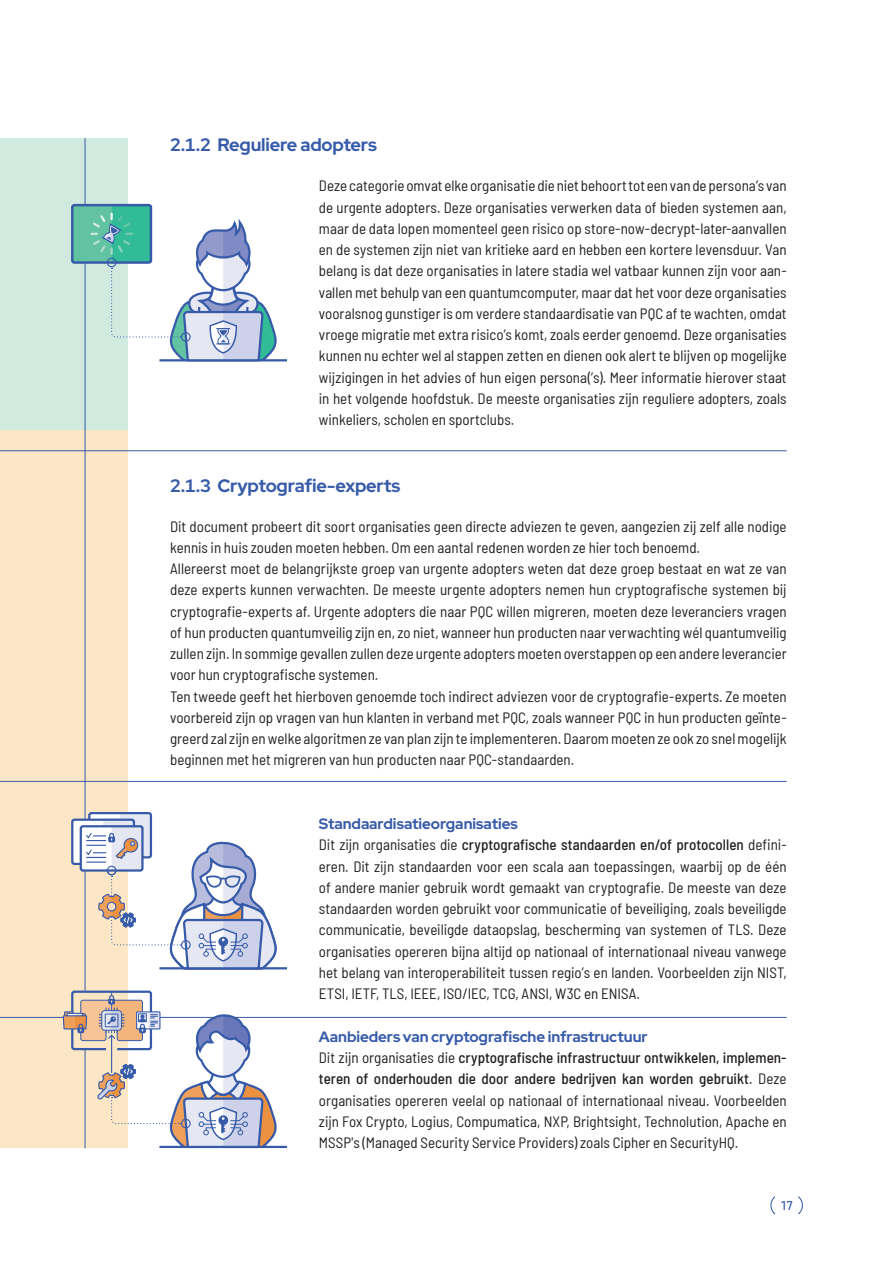
<style>
.page{position:relative;width:893px;height:1263px;background:#fff}
.page>*{position:absolute;margin:0;border:0;box-sizing:border-box;transform-origin:0 0}
.t1{font:700 18px "Red Hat Display";letter-spacing:-.01em;color:#375ba9}
.t2{font:semi-condensed 15px/21.3px "Barlow";color:#231f20}
.t3{font:500 semi-condensed 12.75px "Barlow";color:#375ba9}
.s1{font-family:"Red Hat Display";font-weight:700;font-stretch:normal;color:#375ba9}
.s2{font-weight:500}
</style>
<div class="page">
<svg style="left:798px;top:1196px;width:5px;height:19px"></svg>
<svg style="left:770px;top:1196px;width:6px;height:19px"></svg>
<div style="left:0;top:138px;width:128px;height:293px;background:#d1eae0"></div>
<div style="left:0;top:431px;width:128px;height:717px;background:#fbe7c5"></div>
<hr style="left:85px;top:138px;width:1px;height:1010px;background:#375ba9">
<hr style="left:159px;top:967px;width:128px;height:2px;background:#375ba9">
<div style="left:88px;top:812px;width:64px;height:46px;border:2px solid #375ba9;border-radius:2px"></div>
<div style="left:72px;top:820px;width:62px;height:44px;background:#fff;border-radius:2px"></div>
<div style="left:71px;top:818px;width:64px;height:47px;border:2px solid #375ba9;border-radius:2px"></div>
<div style="left:81px;top:826px;width:61px;height:44px;background:#fff;border-radius:2px"></div>
<div style="left:80px;top:825px;width:64px;height:47px;border:2px solid #375ba9;border-radius:2px"></div>
<svg style="left:85px;top:813px;width:194px;height:156px"></svg>
<hr style="left:0;top:450px;width:787px;height:1px;background:#375ba9">
<hr style="left:0;top:781px;width:787px;height:1px;background:#375ba9">
<hr style="left:0;top:1017px;width:787px;height:1px;background:#375ba9">
<hr style="left:159px;top:359px;width:128px;height:2px;background:#375ba9">
<div style="left:72px;top:205px;width:79px;height:58px;background:#62c3a3;border-radius:2px"></div>
<div style="left:71px;top:204px;width:81px;height:60px;border:2px solid #375ba9;border-radius:2px"></div>
<svg style="left:90px;top:205px;width:189px;height:156px"></svg>
<hr style="left:159px;top:1146px;width:128px;height:2px;background:#375ba9">
<svg style="left:62px;top:990px;width:217px;height:158px"></svg>
<p class="t1" style="left:170px;top:133px;width:208px">2.1.2 Reguliere adopters</p>
<p class="t2" style="left:319px;top:174px;width:469px;text-align:justify">Deze categorie omvat elke organisatie die niet behoort tot een van de persona’s van de urgente adopters. Deze organisaties verwerken data of bieden systemen aan, maar de data lopen momenteel geen risico op store-now-decrypt-later-aanvallen en de systemen zijn niet van kritieke aard en hebben een kortere levensduur. Van belang is dat deze organisaties in latere stadia wel vatbaar kunnen zijn voor aan&shy;vallen met behulp van een quantumcomputer, maar dat het voor deze organisaties vooralsnog gunstiger is om verdere standaardisatie van PQC af te wachten, omdat vroege migratie met extra risico’s komt, zoals eerder genoemd. Deze organisaties kunnen nu echter wel al stappen zetten en dienen ook alert te blijven op mogelijke wijzigingen in het advies of hun eigen persona(’s). Meer informatie hierover staat in het volgende hoofdstuk. De meeste organisaties zijn reguliere adopters, zoals winkeliers, scholen en sportclubs.</p>
<p class="t1" style="left:170px;top:474px;width:232px">2.1.3 Cryptografie-experts</p>
<p class="t2" style="left:170px;top:514px;width:618px">Dit document probeert dit soort organisaties geen directe adviezen te geven, aangezien zij zelf alle nodige kennis in huis zouden moeten hebben. Om een aantal redenen worden ze hier toch benoemd.<br>Allereerst moet de belangrijkste groep van urgente adopters weten dat deze groep bestaat en wat ze van deze experts kunnen verwachten. De meeste urgente adopters nemen hun cryptografische systemen bij cryptografie-experts af. Urgente adopters die naar PQC willen migreren, moeten deze leveranciers vragen of hun producten quantumveilig zijn en, zo niet, wanneer hun producten naar verwachting wél quantumveilig zullen zijn. In sommige gevallen zullen deze urgente adopters moeten overstappen op een andere leverancier voor hun cryptografische systemen.<br>Ten tweede geeft het hierboven genoemde toch indirect adviezen voor de cryptografie-experts. Ze moeten voorbereid zijn op vragen van hun klanten in verband met PQC, zoals wanneer PQC in hun producten geïnte&shy;greerd zal zijn en welke algoritmen ze van plan zijn te implementeren. Daarom moeten ze ook zo snel mogelijk beginnen met het migreren van hun producten naar PQC-standaarden.</p>
<p class="t2" style="left:319px;top:812px;width:469px"><span class="s1">Standaardisatieorganisaties<br></span>Dit zijn organisaties die <span class="s2">cryptografische standaarden en/of protocollen</span> defini&shy;eren. Dit zijn standaarden voor een scala aan toepassingen, waarbij op de één of andere manier gebruik wordt gemaakt van cryptografie. De meeste van deze standaarden worden gebruikt voor communicatie of beveiliging, zoals beveiligde communicatie, beveiligde dataopslag, bescherming van systemen of TLS. Deze organisaties opereren bijna altijd op nationaal of internationaal niveau vanwege het belang van interoperabiliteit tussen regio’s en landen. Voorbeelden zijn NIST, ETSI, IETF, TLS, IEEE, ISO/IEC, TCG, ANSI, W3C en ENISA.</p>
<p class="t2" style="left:319px;top:1024px;width:469px"><span class="s1">Aanbieders van cryptografische infrastructuur<br></span>Dit zijn organisaties die <span class="s2">cryptografische infrastructuur ontwikkelen, implemen&shy;teren of onderhouden die door andere bedrijven kan worden gebruikt</span>. Deze organisaties opereren veelal op nationaal of internationaal niveau. Voorbeelden zijn Fox Crypto, Logius, Compumatica, NXP, Brightsight, Technolution, Apache en MSSP's (Managed Security Service Providers) zoals Cipher en SecurityHQ.</p>
<p class="t3" style="left:780px;top:1196px;width:14px">17</p>
</div>
